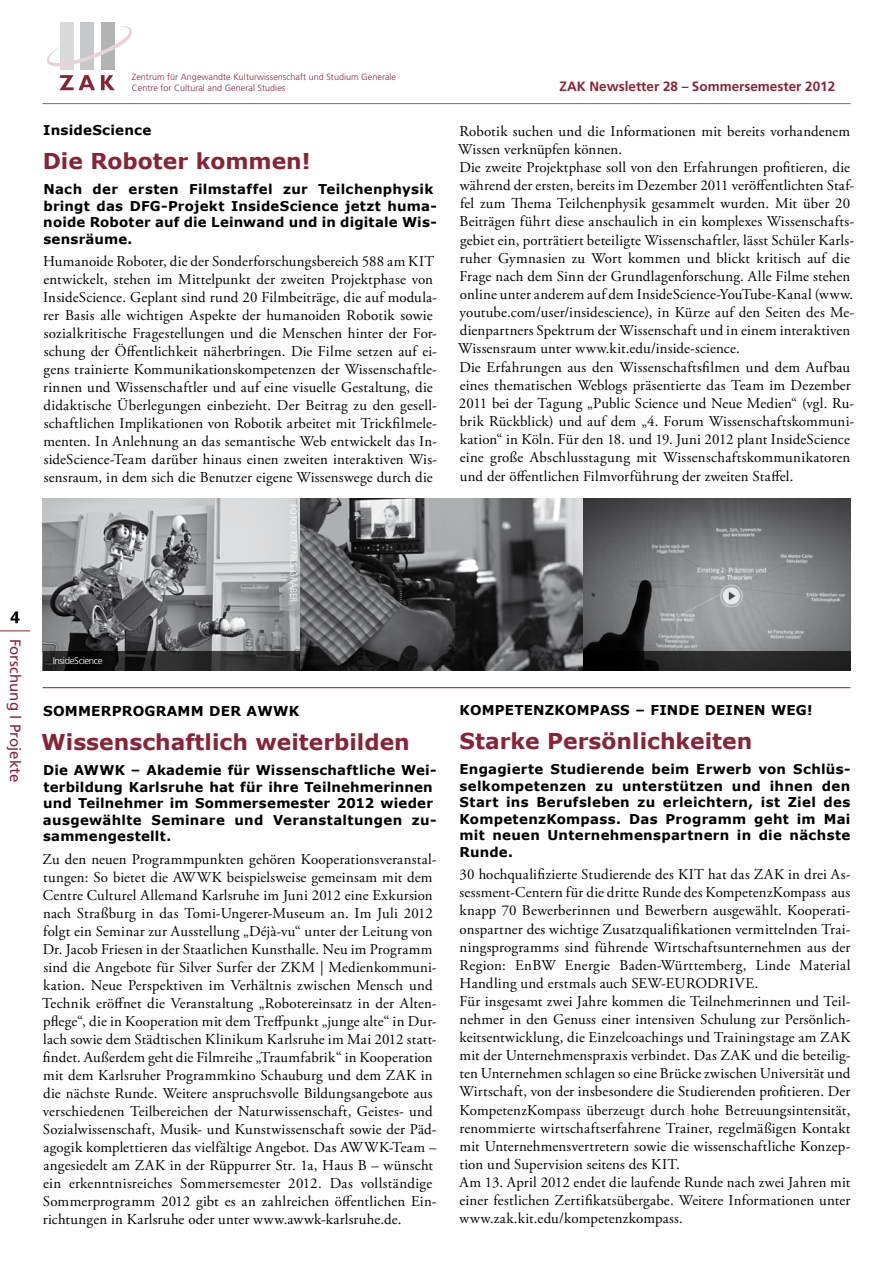
<style>
.page{position:relative;width:893px;height:1263px;background:#fff}
.page>*{position:absolute;margin:0;border:0;box-sizing:border-box;transform-origin:0 0}
.t1{font:700 21.9px "Verdana";color:#892337}
.t2{font:15px/18.1px "Adobe Garamond Pro";letter-spacing:.015em;color:#000}
.t3{font:15px "Frutiger LT Std";letter-spacing:.005em;color:#892337}
.t4{font:700 13.65px "Verdana";letter-spacing:.015em;color:#000}
.t5{font:700 13.5px/16.5px "Verdana";letter-spacing:.02em;color:#000}
.t6{font:700 13.5px "Frutiger LT Std";color:#892337}
.t7{font:300 9.75px "Frutiger LT Std";letter-spacing:-.04em;color:#fff}
.t8{font:300 9px/10.8px "Frutiger LT Std";letter-spacing:.005em;color:#892337}
.t9{font:300 9px "Frutiger LT Std";color:#fff}
</style>
<div class="page">
<hr style="left:43px;top:103px;width:807px;height:1px;background:#707172">
<div style="left:101px;top:22px;width:13px;height:48px;background:#b1b3b4"></div>
<div style="left:80px;top:22px;width:14px;height:48px;background:#c6c7c8"></div>
<div style="left:60px;top:22px;width:14px;height:48px;background:#d9dadb"></div>
<svg style="left:47px;top:24px;width:85px;height:66px"></svg>
<hr style="left:0;top:630px;width:30px;height:1px;background:#892337">
<hr style="left:43px;top:687px;width:807px;height:1px;background:#892337">
<svg style="left:11px;top:611px;width:9px;height:12px"></svg>
<img style="left:43px;top:499px;width:807px;height:152px">
<svg style="left:43px;top:651px;width:807px;height:19px;background:#272728"></svg>
<p class="t3" style="left:24px;top:639px;width:145px;rotate:90deg">Forschung l Projekte</p>
<p class="t8" style="left:132px;top:72px;width:266px">Zentrum für Angewandte Kulturwissenschaft und Studium Generale<br>Centre for Cultural and General Studies</p>
<p class="t5" style="left:43px;top:122px;width:110px">InsideScience</p>
<h1 class="t1" style="left:43px;top:146px;width:269px">Die Roboter kommen!</h1>
<p class="t5" style="left:43px;top:181px;width:395px">Nach der ersten Filmstaffel zur Teilchenphysik bringt das DFG-Projekt InsideScience jetzt huma&shy;noide Roboter auf die Leinwand und in digitale Wis&shy;sensräume.</p>
<p class="t2" style="left:43px;top:253px;width:395px">Humanoide Roboter, die der Sonderforschungsbereich 588 am KIT entwickelt, stehen im Mittelpunkt der zweiten Projektphase von InsideScience. Geplant sind rund 20 Filmbeiträge, die auf modula&shy;rer Basis alle wichtigen Aspekte der humanoiden Robotik sowie sozialkritische Fragestellungen und die Menschen hinter der For&shy;schung der Öffentlichkeit näherbringen. Die Filme setzen auf ei&shy;gens trainierte Kommunikationskompetenzen der Wissenschaftle&shy;rinnen und Wissenschaftler und auf eine visuelle Gestaltung, die didaktische Überlegungen einbezieht. Der Beitrag zu den gesell&shy;schaftlichen Implikationen von Robotik arbeitet mit Trickfilmele&shy;menten. In Anlehnung an das semantische Web entwickelt das In&shy;sideScience-Team darüber hinaus einen zweiten interaktiven Wis&shy;sensraum, in dem sich die Benutzer eigene Wissenswege durch die</p>
<p class="t7" style="left:53px;top:655px;width:52px">InsideScience</p>
<p class="t9" style="left:299px;top:504px;width:99px;rotate:90deg">Foto: KIT / Nils Gräber</p>
<p class="t4" style="left:43px;top:702px;width:114px">Sommerprogra</p>
<p class="t4" style="left:178px;top:702px;width:123px">mm der AWWK</p>
<h1 class="t1" style="left:41px;top:727px;width:370px">Wissenschaftlich weiterbilden</h1>
<p class="t5" style="left:43px;top:762px;width:395px">Die AWWK – Akademie für Wissenschaftliche Wei&shy;terbildung Karlsruhe hat für ihre Teilnehmerinnen und Teilnehmer im Sommersemester 2012 wieder ausgewählte Seminare und Veranstaltungen zu&shy;sammengestellt.</p>
<p class="t2" style="left:42px;top:850px;width:396px">Zu den neuen Programmpunkten gehören Kooperationsveranstal&shy;tungen: So bietet die AWWK beispielsweise gemeinsam mit dem Centre Culturel Allemand Karlsruhe im Juni 2012 eine Exkursion nach Straßburg in das Tomi-Ungerer-Museum an. Im Juli 2012 folgt ein Seminar zur Ausstellung „Déjà-vu“ unter der Leitung von Dr. Jacob Friesen in der Staatlichen Kunsthalle. Neu im Programm sind die Angebote für Silver Surfer der ZKM | Medienkommuni&shy;kation. Neue Perspektiven im Verhältnis zwischen Mensch und Technik eröffnet die Veranstaltung „Robotereinsatz in der Alten&shy;pflege“, die in Kooperation mit dem Treffpunkt „junge alte“ in Dur&shy;lach sowie dem Städtischen Klinikum Karlsruhe im Mai 2012 statt&shy;findet. Außerdem geht die Filmreihe „Traumfabrik“ in Kooperation mit dem Karlsruher Programmkino Schauburg und dem ZAK in die nächste Runde. Weitere anspruchsvolle Bildungsangebote aus verschiedenen Teilbereichen der Naturwissenschaft, Geistes- und Sozialwissenschaft, Musik- und Kunstwissenschaft sowie der Päd&shy;agogik komplettieren das vielfältige Angebot. Das AWWK-Team – angesiedelt am ZAK in der Rüppurrer Str. 1a, Haus B – wünscht ein erkenntnisreiches Sommersemester 2012. Das vollständige Sommerprogramm 2012 gibt es an zahlreichen öffentlichen Ein&shy;richtungen in Karlsruhe oder unter www.awwk-karlsruhe.de.</p>
<p class="t6" style="left:559px;top:78px;width:277px">ZAK Newsletter 28 – Sommersemester 2012</p>
<p class="t2" style="left:458px;top:122px;width:397px">Robotik suchen und die Informationen mit bereits vorhandenem Wissen verknüpfen können.<br>Die zweite Projektphase soll von den Erfahrungen profitieren, die während der ersten, bereits im Dezember 2011 veröffentlichten Staf&shy;fel zum Thema Teilchenphysik gesammelt wurden. Mit über 20<br>Beiträgen führt diese anschaulich in ein komplexes Wissenschafts&shy;gebiet ein, porträtiert beteiligte Wissenschaftler, lässt Schüler Karls&shy;ruher Gymnasien zu Wort kommen und blickt kritisch auf die Frage nach dem Sinn der Grundlagenforschung. Alle Filme stehen online unter anderem auf dem InsideScience-YouTube-Kanal (www. youtube.com/user/insidescience), in Kürze auf den Seiten des Me&shy;dienpartners Spektrum der Wissenschaft und in einem interaktiven Wissensraum unter www.kit.edu/inside-science.<br>Die Erfahrungen aus den Wissenschaftsfilmen und dem Aufbau eines thematischen Weblogs präsentierte das Team im Dezember 2011 bei der Tagung „Public Science und Neue Medien“ (vgl. Ru&shy;brik Rückblick) und auf dem „4. Forum Wissenschaftskommuni&shy;kation“ in Köln. Für den 18. und 19. Juni 2012 plant InsideScience eine große Abschlusstagung mit Wissenschaftskommunikatoren und der öffentlichen Filmvorführung der zweiten Staffel.</p>
<p class="t5" style="left:460px;top:702px;width:56px">Kompete</p>
<p class="t5" style="left:533px;top:702px;width:78px">nzKompass</p>
<p class="t5" style="left:635px;top:702px;width:149px">– Finde deinen weg</p>
<p class="t5" style="left:807px;top:702px;width:7px">!</p>
<h1 class="t1" style="left:460px;top:726px;width:294px">Starke Persönlichkeiten</h1>
<p class="t5" style="left:460px;top:761px;width:392px;text-align:justify">Engagierte Studierende beim Erwerb von Schlüs&shy;selkompetenzen zu unterstützen und ihnen den Start ins Berufsleben zu erleichtern, ist Ziel des KompetenzKompass. Das Programm geht im Mai mit neuen Unternehmenspartnern in die nächste Runde.</p>
<p class="t2" style="left:460px;top:866px;width:392px">30 hochqualifizierte Studierende des KIT hat das ZAK in drei As&shy;sessment-Centern für die dritte Runde des KompetenzKompass aus knapp 70 Bewerberinnen und Bewerbern ausgewählt. Kooperati&shy;onspartner des wichtige Zusatzqualifikationen vermittelnden Trai&shy;ningsprogramms sind führende Wirtschaftsunternehmen aus der Region: EnBW Energie Baden-Württemberg, Linde Material Handling und erstmals auch SEW-EURODRIVE.<br>Für insgesamt zwei Jahre kommen die Teilnehmerinnen und Teil&shy;nehmer in den Genuss einer intensiven Schulung zur Persönlich&shy;keitsentwicklung, die Einzelcoachings und Trainingstage am ZAK mit der Unternehmenspraxis verbindet. Das ZAK und die beteilig&shy;ten Unternehmen schlagen so eine Brücke zwischen Universität und Wirtschaft, von der insbesondere die Studierenden profitieren. Der KompetenzKompass überzeugt durch hohe Betreuungsintensität, renommierte wirtschaftserfahrene Trainer, regelmäßigen Kontakt mit Unternehmensvertretern sowie die wissenschaftliche Konzep&shy;tion und Supervision seitens des KIT.<br>Am 13. April 2012 endet die laufende Runde nach zwei Jahren mit einer festlichen Zertifikatsübergabe. Weitere Informationen unter www.zak.kit.edu/kompetenzkompass.</p>
</div>
